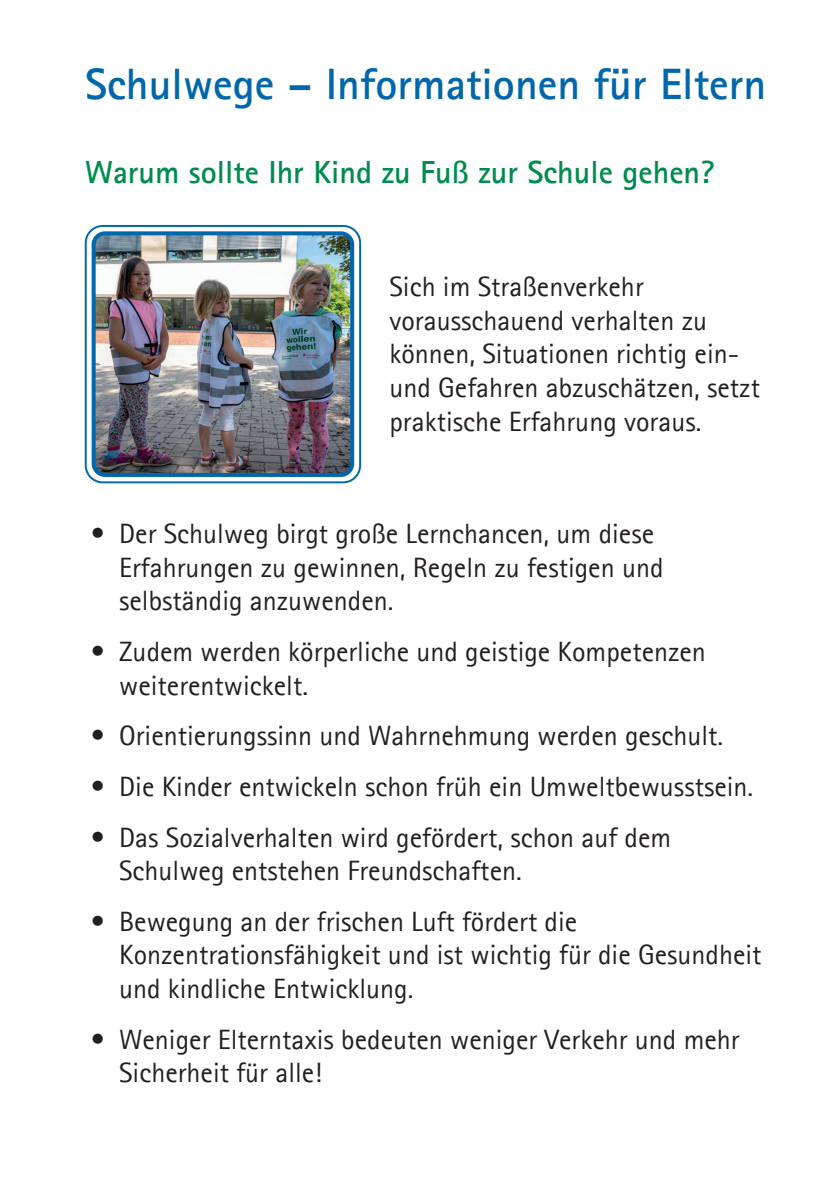
<style>
.page{position:relative;width:840px;height:1191px;background:#fff}
.page>*{position:absolute;margin:0;border:0;box-sizing:border-box;transform-origin:0 0}
.t1{font:700 44px "Agfa Rotis Sans Serif";color:#0067aa}
.t2{font:700 32px "Agfa Rotis Sans Serif";color:#008c4e}
.t3{font:28px/33.6px "Agfa Rotis Sans Serif";color:#231f20}
</style>
<div class="page">
<img style="left:97px;top:236px;width:252px;height:236px">
<div style="left:92px;top:231px;width:262px;height:246px;border:4px solid #0067aa;border-radius:11px"></div>
<div style="left:85px;top:225px;width:276px;height:258px;border:2px solid #0067aa;border-radius:17px"></div>
<h1 class="t1" style="left:85px;top:56px;width:682px">Schulwege – Informationen für Eltern</h1>
<p class="t2" style="left:85px;top:152px;width:630px">Warum sollte Ihr Kind zu Fuß zur Schule gehen?</p>
<p class="t3" style="left:389px;top:269px;width:372px">Sich im Straßenverkehr vorausschauend verhalten zu können, Situationen richtig ein&shy;und Gefahren abzuschätzen, setzt praktische Erfahrung voraus.</p>
<p class="t3" style="left:119px;top:516px;width:545px;text-indent:-28px">• Der Schulweg birgt große Lernchancen, um diese<br>Erfahrungen zu gewinnen, Regeln zu festigen und selbständig anzuwenden.</p>
<p class="t3" style="left:119px;top:634px;width:588px;text-indent:-28px">• Zudem werden körperliche und geistige Kompetenzen weiterentwickelt.</p>
<p class="t3" style="left:91px;top:718px;width:633px">• Orientierungssinn und Wahrnehmung werden geschult.</p>
<p class="t3" style="left:91px;top:769px;width:663px">• Die Kinder entwickeln schon früh ein Umweltbewusstsein.</p>
<p class="t3" style="left:119px;top:819px;width:553px;text-indent:-28px">• Das Sozialverhalten wird gefördert, schon auf dem<br>Schulweg entstehen Freundschaften.</p>
<p class="t3" style="left:119px;top:904px;width:643px;text-indent:-28px">• Bewegung an der frischen Luft fördert die<br>Konzentrationsfähigkeit und ist wichtig für die Gesundheit und kindliche Entwicklung.</p>
<p class="t3" style="left:119px;top:1021px;width:621px;text-indent:-28px">• Weniger Elterntaxis bedeuten weniger Verkehr und mehr<br>Sicherheit für alle!</p>
</div>
